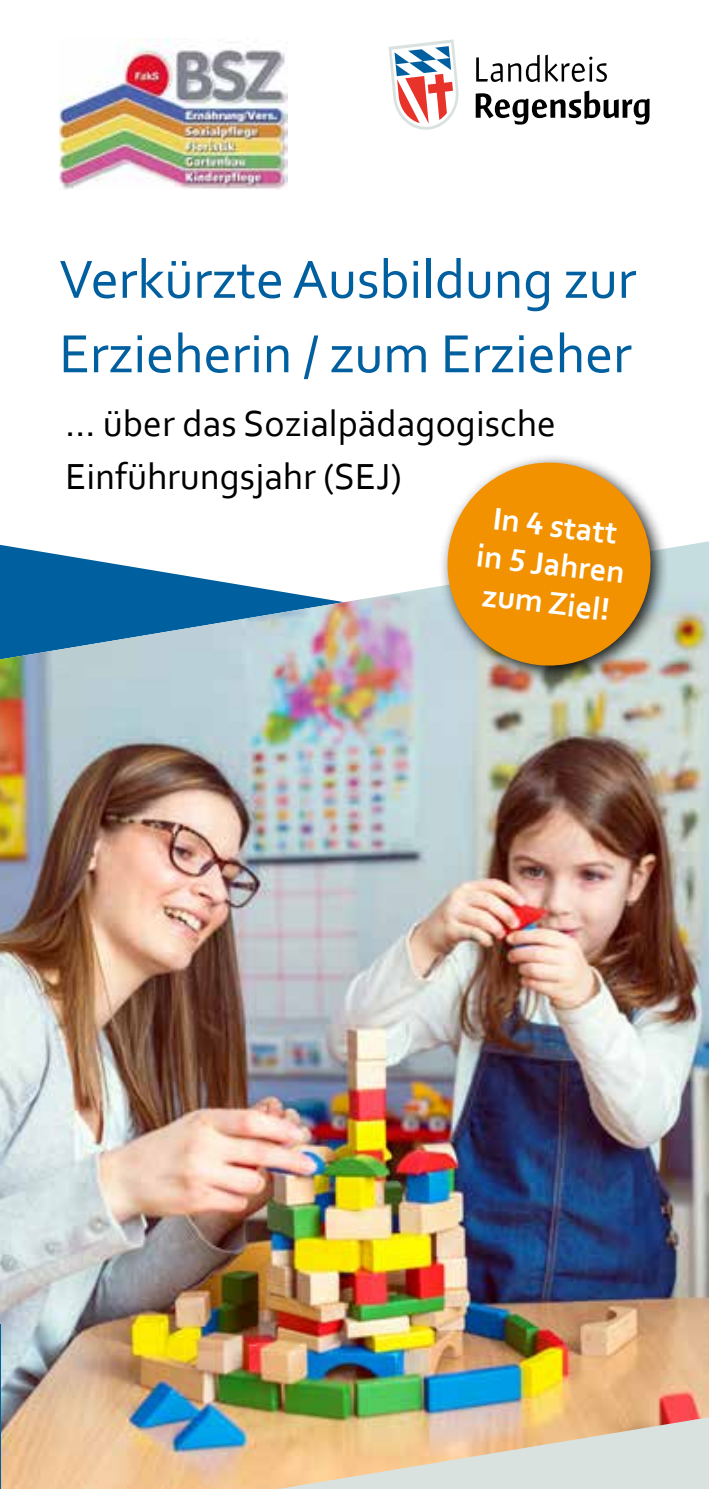
<style>
.page{position:relative;width:709px;height:1489px;background:#fff}
.page>*{position:absolute;margin:0;border:0;box-sizing:border-box;transform-origin:0 0}
.t1{font:56.25px/74.5px "Corbel";letter-spacing:-.005em;color:#005f9f}
.t2{font:38px/53.2px "Corbel";color:#000}
.t3{font:700 32.75px/38.5px "Corbel";color:#fff;text-align:center}
</style>
<div class="page">
<svg style="left:475px;top:55px;width:174px;height:70px"></svg>
<svg style="left:388px;top:39px;width:71px;height:91px"></svg>
<img style="left:0;top:541px;width:709px;height:947px">
<svg style="left:278px;top:1416px;width:431px;height:72px;background:#e3d1b5"></svg>
<div style="left:438px;top:453px;width:232px;height:232px;background:#000;opacity:.88"></div>
<svg style="left:441px;top:456px;width:215px;height:215px;background:#e6a23c"></svg>
<img style="left:59px;top:39px;width:228px;height:150px">
<h1 class="t1" style="left:59px;top:240px;width:579px">Verkürzte Ausbildung zur<br>Erzieherin / zum Erzieher</h1>
<p class="t2" style="left:66px;top:396px;width:492px">… über das Sozialpädagogische<br>Einführungsjahr (SEJ)</p>
<p class="t3" style="left:484px;top:497px;width:150px;rotate:7deg">In 4 statt in 5 Jahren zum Ziel!</p>
</div>
